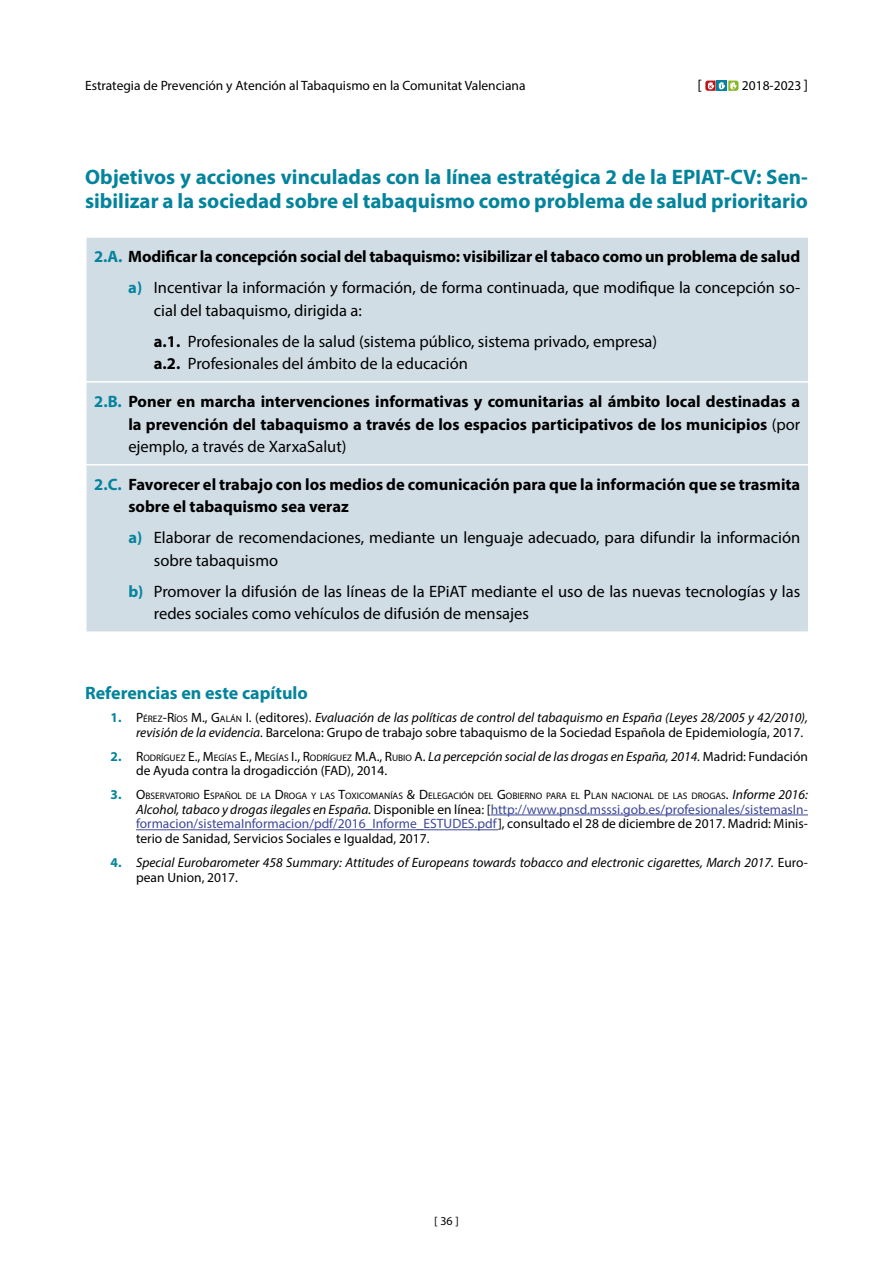
<style>
.page{position:relative;width:893px;height:1263px;background:#fff}
.page>*{position:absolute;margin:0;border:0;box-sizing:border-box;transform-origin:0 0}
.t1{font:700 21px/24px "Myriad Pro";color:#04849c}
.t2{font:700 18px "Myriad Pro";color:#04849c}
.t3{font:700 16.5px/22.5px "Myriad Pro";color:#000;text-align:right}
.t4{font:16.5px/22.5px "Myriad Pro";color:#000}
.t5{font:15px "Myriad Pro";color:#000}
.t6{font:13.5px/14.9px "Myriad Pro";color:#000}
.t7{font:italic 13.5px/14.9px "Myriad Pro";color:#000}
.t8{font:12px "Myriad Pro";color:#000}
.t9{font:9.45px "Myriad Pro";color:#000}
.s1{color:#04849c}
.s2{font-weight:400}
.s3{font-weight:700}
.s4{font-weight:700;color:#04849c}
.s5{font-weight:700;font-style:normal;color:#04849c}
.s6{font-style:normal}
.s7{font-style:normal;font-size:9.45px}
.s8{font-style:inherit}
.s9{font-size:9.45px}
.s10{font-style:italic}
.s11{font-weight:700;font-size:13.5px;color:#04849c}
.s12{font-size:13.5px}
.s13{font-style:italic;font-size:13.5px}
.s14{color:#3e4898}
</style>
<div class="page">
<svg style="left:705px;top:81px;width:33px;height:10px"></svg>
<hr style="left:491px;top:815px;width:317px;height:1px;background:#3e4898">
<hr style="left:136px;top:829px;width:362px;height:1px;background:#3e4898">
<div style="left:87px;top:238px;width:721px;height:393px;background:#d0dde5"></div>
<hr style="left:85px;top:381px;width:724px;height:2px;background:#fff">
<hr style="left:85px;top:464px;width:724px;height:1px;background:#fff">
<p class="t5" style="left:698px;top:76px;width:6px">[</p>
<p class="t5" style="left:804px;top:76px;width:6px">]</p>
<p class="t6" style="left:85px;top:78px;width:442px">Estrategia de Prevención y Atención al Tabaquismo en la Comunitat Valenciana</p>
<p class="t6" style="left:742px;top:78px;width:61px">2018-2023</p>
<h1 class="t1" style="left:85px;top:164px;width:724px">Objetivos y acciones vinculadas con la línea estratégica 2 de la EPIAT-CV: Sen&shy;sibilizar a la sociedad sobre el tabaquismo como problema de salud prioritario</h1>
<p class="t3" style="left:94px;top:240px;width:707px;line-height:31px"><span class="s1">2.A.</span> Modificar la concepción social del tabaquismo: visibilizar el tabaco como un problema de salud <span class="s1">a)</span> <span class="s2">Incentivar la información y formación, de forma continuada, que modifique la concepción so-</span></p>
<p class="t4" style="left:154px;top:294px;width:505px;line-height:31px">cial del tabaquismo, dirigida a:<br><span class="s3">a.1.</span> Profesionales de la salud (sistema público, sistema privado, empresa)</p>
<p class="t4" style="left:154px;top:352px;width:316px"><span class="s3">a.2.</span> Profesionales del ámbito de la educación</p>
<p class="t3" style="left:128px;top:390px;width:673px;text-align:justify;text-indent:-34px"><span class="s1">2.B.</span> Poner en marcha intervenciones informativas y comunitarias al ámbito local destinadas a la prevención del tabaquismo a través de los espacios participativos de los municipios <span class="s2">(por ejemplo, a través de XarxaSalut)</span></p>
<p class="t3" style="left:128px;top:473px;width:673px;text-align:left;text-indent:-34px"><span class="s1">2.C.</span> Favorecer el trabajo con los medios de comunicación para que la información que se trasmita sobre el tabaquismo sea veraz</p>
<p class="t4" style="left:154px;top:526px;width:648px;text-indent:-26px"><span class="s4">a)</span> Elaborar de recomendaciones, mediante un lenguaje adecuado, para difundir la información sobre tabaquismo</p>
<p class="t4" style="left:154px;top:580px;width:648px;text-indent:-26px"><span class="s4">b)</span> Promover la difusión de las líneas de la EPiAT mediante el uso de las nuevas tecnologías y las redes sociales como vehículos de difusión de mensajes</p>
<h2 class="t2" style="left:85px;top:681px;width:224px">Referencias en este capítulo</h2>
<p class="t7" style="left:136px;top:710px;width:673px;text-indent:-26px"><span class="s5">1.</span> <span class="s6">P</span><span class="s7">ÉREZ</span><span class="s6">-R</span><span class="s7">ÍOS</span> <span class="s6">M.,</span> <span class="s6">G</span><span class="s7">ALÁN</span> <span class="s6">I. (editores).</span> Evaluación de las políticas de control del tabaquismo en España (Leyes 28/2005 y 42/2010), revisión de la evidencia. <span class="s6">Barcelona: Grupo de trabajo sobre tabaquismo de la Sociedad Española de Epidemiología, 2017.</span></p>
<p class="t6" style="left:136px;top:748px;width:673px;text-indent:-26px"><span class="s4">2.</span> <span class="s8">R</span><span class="s9">ODRÍGUEZ</span> E., <span class="s8">M</span><span class="s9">EGÍAS</span> E., <span class="s8">M</span><span class="s9">EGÍAS</span> I., <span class="s8">R</span><span class="s9">ODRÍGUEZ</span> M.A., <span class="s8">R</span><span class="s9">UBIO</span> A. <span class="s10">La percepción social de las drogas en España, 2014.</span> Madrid: Fundación de Ayuda contra la drogadicción (FAD), 2014.</p>
<p class="t9" style="left:111px;top:790px;width:699px"><span class="s11">3.</span> <span class="s12">O</span>BSERVATORIO <span class="s12">E</span>SPAÑOL DE LA <span class="s12">D</span>ROGA Y LAS <span class="s12">T</span>OXICOMANÍAS <span class="s12">&amp; D</span>ELEGACIÓN DEL <span class="s12">G</span>OBIERNO PARA EL <span class="s12">P</span>LAN NACIONAL DE LAS DROGAS<span class="s12">.</span> <span class="s13">Informe 2016:</span></p>
<p class="t6" style="left:136px;top:801px;width:673px;text-align:justify"><span class="s10">Alcohol, tabaco y drogas ilegales en España.</span> Disponible en línea: [<span class="s14">http://www.pnsd.msssi.gob.es/profesionales/sistemasIn&shy;formacion/sistemaInformacion/pdf/2016_Informe_ESTUDES.pdf</span>], consultado el 28 de diciembre de 2017. Madrid: Minis&shy;terio de Sanidad, Servicios Sociales e Igualdad, 2017.</p>
<p class="t7" style="left:136px;top:854px;width:673px;text-indent:-26px"><span class="s5">4.</span> Special Eurobarometer 458 Summary: Attitudes of Europeans towards tobacco and electronic cigarettes, March 2017. <span class="s6">Euro&shy;pean Union, 2017.</span></p>
<p class="t8" style="left:434px;top:1213px;width:26px">[36]</p>
</div>
